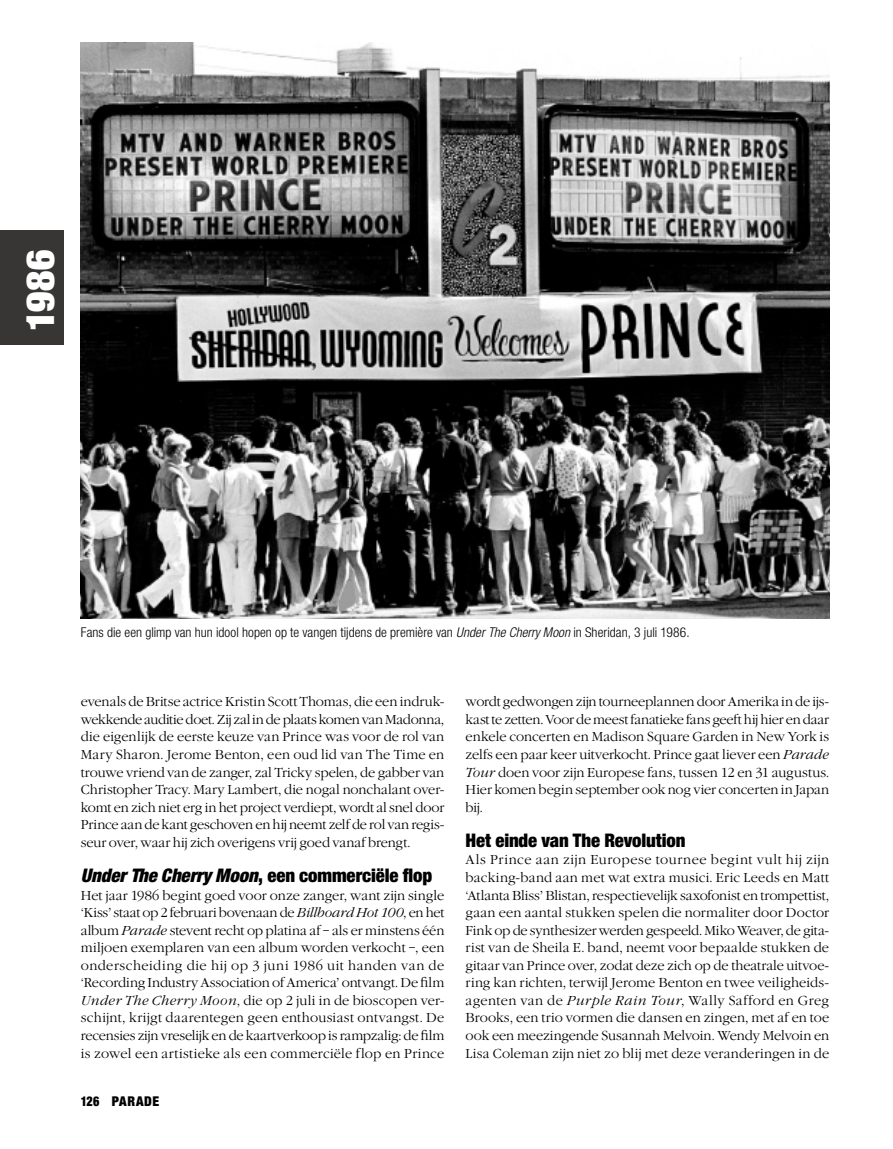
<style>
.page{position:relative;width:893px;height:1149px;background:#fff}
.page>*{position:absolute;margin:0;border:0;box-sizing:border-box;transform-origin:0 0}
.t1{font:900 condensed 39px "Helvetica Neue LT Std";color:#fff}
.t2{font:900 condensed 18.75px "Helvetica Neue LT Std";letter-spacing:-.005em;color:#000}
.t3{font:13.5px/17.5px "Garamond Lit ITC";letter-spacing:.005em;color:#000;text-align:justify}
.t4{font:300 condensed 13.5px "Helvetica Neue LT Std";letter-spacing:.005em;color:#000}
.t5{font:900 condensed 13.5px "Helvetica Neue LT Std";letter-spacing:.04em;color:#000;scale:.9 1}
.s1{font-style:italic}
</style>
<div class="page">
<img style="left:81px;top:43px;width:748px;height:575px">
<div style="left:0;top:230px;width:64px;height:114px;background:#373634"></div>
<h1 class="t1" style="left:15px;top:331px;width:83px;rotate:-90deg">1986</h1>
<p class="t4" style="left:81px;top:624px;width:610px">Fans die een glimp van hun idool hopen op te vangen tijdens de première van <span class="s1">Under The Cherry Moon</span> in Sheridan, 3 juli 1986.</p>
<p class="t3" style="left:81px;top:693px;width:365px">evenals de Britse actrice Kristin Scott Thomas, die een indruk&shy;wekkende auditie doet. Zij zal in de plaats komen van Madonna, die eigenlijk de eerste keuze van Prince was voor de rol van Mary Sharon. Jerome Benton, een oud lid van The Time en trouwe vriend van de zanger, zal Tricky spelen, de gabber van Christopher Tracy. Mary Lambert, die nogal nonchalant over&shy;komt en zich niet erg in het project verdiept, wordt al snel door Prince aan de kant geschoven en hij neemt zelf de rol van regis&shy;seur over, waar hij zich overigens vrij goed vanaf brengt.</p>
<h2 class="t2" style="left:81px;top:863px;width:353px"><span class="s1">Under The Cherry Moon</span>, een commerciële flop</h2>
<p class="t3" style="left:81px;top:886px;width:365px">Het jaar 1986 begint goed voor onze zanger, want zijn single ‘Kiss’ staat op 2 februari bovenaan de <span class="s1">Billboard Hot 100</span>, en het album <span class="s1">Parade</span> stevent recht op platina af – als er minstens één miljoen exemplaren van een album worden verkocht –, een onderscheiding die hij op 3 juni 1986 uit handen van de ‘Recording Industry Association of America’ ontvangt. De film <span class="s1">Under The Cherry Moon</span>, die op 2 juli in de bioscopen ver&shy;schijnt, krijgt daarentegen geen enthousiast ontvangst. De recensies zijn vreselijk en de kaartverkoop is rampzalig: de film is zowel een artistieke als een commerciële flop en Prince</p>
<p class="t5" style="left:81px;top:1092px;width:89px">126 PARADE</p>
<p class="t3" style="left:466px;top:693px;width:365px">wordt gedwongen zijn tourneeplannen door Amerika in de ijs&shy;kast te zetten. Voor de meest fanatieke fans geeft hij hier en daar enkele concerten en Madison Square Garden in New York is zelfs een paar keer uitverkocht. Prince gaat liever een <span class="s1">Parade Tour</span> doen voor zijn Europese fans, tussen 12 en 31 augustus.<br>Hier komen begin september ook nog vier concerten in Japan bij.</p>
<h2 class="t2" style="left:466px;top:828px;width:221px">Het einde van The Revolution</h2>
<p class="t3" style="left:466px;top:851px;width:365px">Als Prince aan zijn Europese tournee begint vult hij zijn backing-band aan met wat extra musici. Eric Leeds en Matt ‘Atlanta Bliss’ Blistan, respectievelijk saxofonist en trompettist, gaan een aantal stukken spelen die normaliter door Doctor Fink op de synthesizer werden gespeeld. Miko Weaver, de gita&shy;rist van de Sheila E. band, neemt voor bepaalde stukken de gitaar van Prince over, zodat deze zich op de theatrale uitvoe&shy;ring kan richten, terwijl Jerome Benton en twee veiligheids&shy;agenten van de <span class="s1">Purple Rain Tour</span>, Wally Safford en Greg Brooks, een trio vormen die dansen en zingen, met af en toe ook een meezingende Susannah Melvoin. Wendy Melvoin en Lisa Coleman zijn niet zo blij met deze veranderingen in de</p>
</div>
